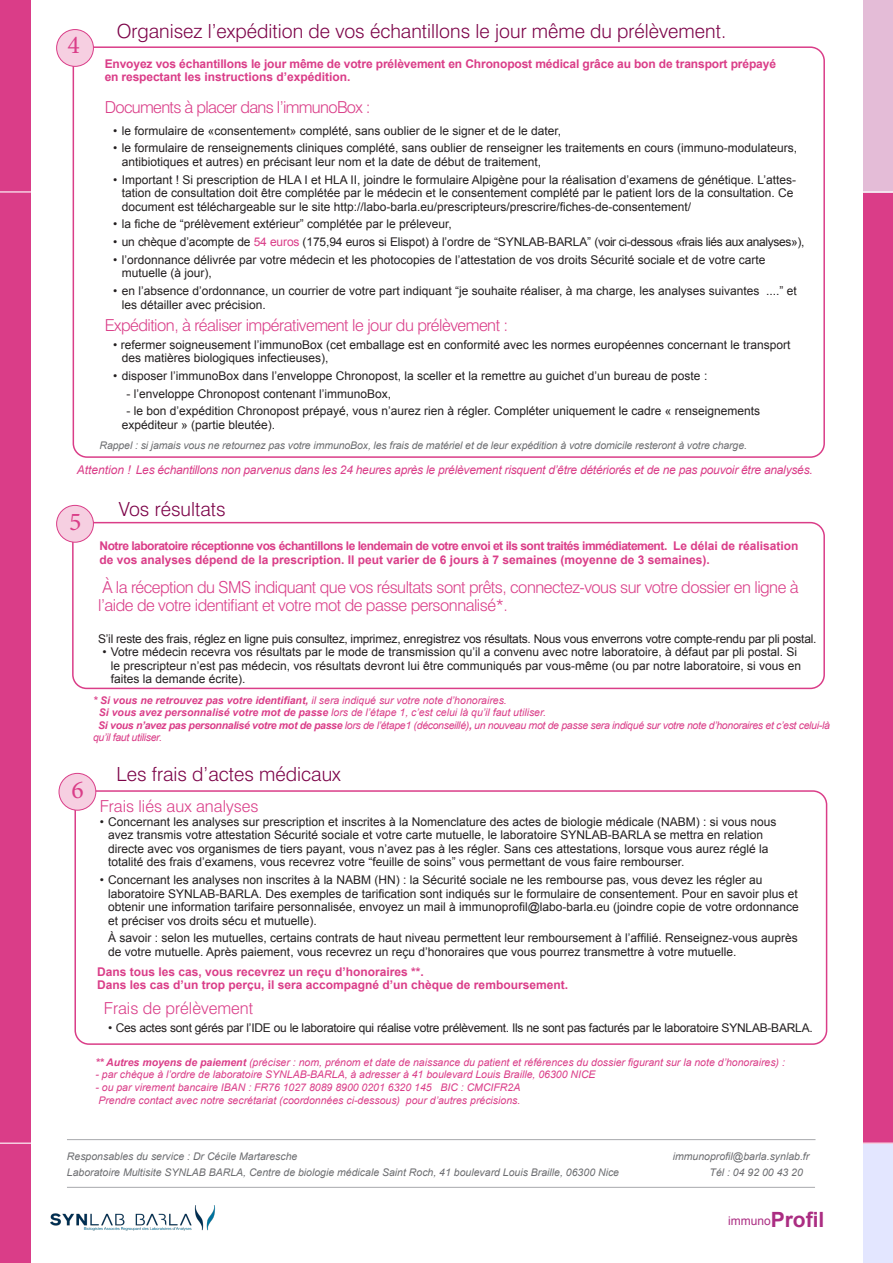
<style>
.page{position:relative;width:893px;height:1263px;background:#fff}
.page>*{position:absolute;margin:0;border:0;box-sizing:border-box;transform-origin:0 0}
.Symbol_20pts{font:25.65px "Minion Pro";color:#da3d88}
.t1{font:300 19.5px "Swiss 721 BT";color:#7d0449}
.Titre{font:300 16.5px/18px "Swiss 721 BT";letter-spacing:-.03em;color:#da3d88}
.Titre-2{font:300 16.5px "Swiss 721 BT";color:#da3d88}
.Titre-3{font:12px/13.5px "Arial";color:#231f20}
.Titre-4{font:700 12px/13.5px "Arial";color:#da3d88}
.Titre-5{font:12px "Arial";letter-spacing:-.02em;color:#231f20}
.Titre-6{font:700 12px/13.5px "Arial";letter-spacing:-.02em;color:#da3d88}
.Titre-7{font:italic 12px "Arial";letter-spacing:-.02em;color:#da3d88}
.Corps_3{font:12px "Arial";color:#ab2d82}
.Corps_4{font:italic 10.5px "Arial";color:#da3d88}
.Corps_4-2{font:italic 10.5px "Arial";color:#6c6d70}
.Corps_4-3{font:italic 10.5px/12.6px "Arial";letter-spacing:-.03em;color:#da3d88}
.Corps_4-4{font:italic 700 10.5px "Arial";color:#da3d88}
.s1{color:#da3d88}
.s2{font-weight:400}
.s3{font-weight:700}
.s4{font-style:italic}
.s5{font-weight:700;font-size:21px}
</style>
<div class="page">
<div style="left:863px;top:1126px;width:30px;height:137px;background:#e3e6ff"></div>
<div style="left:863px;top:0;width:30px;height:284px;background:#e4bcd7"></div>
<div style="left:0;top:0;width:30px;height:1263px;background:#da3d88"></div>
<div style="left:863px;top:193px;width:30px;height:951px;background:#da3d88"></div>
<hr style="left:67px;top:1187px;width:748px;height:1px;background:#a7a9ac">
<hr style="left:67px;top:1139px;width:748px;height:1px;background:#a7a9ac">
<img style="left:50px;top:1205px;width:165px;height:26px">
<hr style="left:0;top:1142px;width:893px;height:2px;background:#fff">
<hr style="left:0;top:191px;width:893px;height:1px;background:#fff">
<div style="left:74px;top:790px;width:753px;height:255px;border:2px solid #da3d88;border-radius:14px"></div>
<div style="left:72px;top:522px;width:753px;height:167px;border:2px solid #da3d88;border-radius:14px"></div>
<div style="left:73px;top:46px;width:752px;height:412px;border:2px solid #da3d88;border-radius:14px"></div>
<div style="left:57px;top:505px;width:36px;height:37px;background:#f6cfe1;border-radius:50%"></div>
<div style="left:56px;top:505px;width:38px;height:37px;border:1px solid #da3d88;border-radius:50%"></div>
<div style="left:57px;top:30px;width:36px;height:36px;background:#f6cfe1;border-radius:50%"></div>
<div style="left:56px;top:29px;width:38px;height:38px;border:1px solid #da3d88;border-radius:50%"></div>
<div style="left:59px;top:773px;width:37px;height:37px;background:#f6cfe1;border-radius:50%"></div>
<div style="left:59px;top:773px;width:37px;height:37px;border:1px solid #da3d88;border-radius:50%"></div>
<p class="Symbol_20pts" style="left:68px;top:27px;width:14px">4</p>
<p class="t1" style="left:117px;top:19px;width:611px">Organisez l’expédition de vos échantillons le jour même du prélèvement.</p>
<p class="Titre-4" style="left:105px;top:57px;width:673px">Envoyez vos échantillons le jour même de votre prélèvement en Chronopost médical grâce au bon de transport prépayé en respectant les instructions d’expédition.</p>
<p class="Titre" style="left:105px;top:98px;width:267px">Documents à placer dans l’immunoBox :</p>
<p class="Titre-3" style="left:113px;top:124px;width:450px">• le formulaire de «consentement» complété, sans oublier de le signer et de le dater,</p>
<p class="Titre-3" style="left:122px;top:141px;width:677px;text-indent:-9px">• le formulaire de renseignements cliniques complété, sans oublier de renseigner les traitements en cours (immuno-modulateurs, antibiotiques et autres) en précisant leur nom et la date de début de traitement,</p>
<p class="Titre-3" style="left:122px;top:173px;width:676px;text-indent:-9px">• Important ! Si prescription de HLA I et HLA II, joindre le formulaire Alpigène pour la réalisation d’examens de génétique. L’attes&shy;tation de consultation doit être complétée par le médecin et le consentement complété par le patient lors de la consultation. Ce document est téléchargeable sur le site http://labo-barla.eu/prescripteurs/prescrire/fiches-de-consentement/</p>
<p class="Titre-3" style="left:113px;top:217px;width:340px">• la fiche de “prélèvement extérieur” complétée par le préleveur,</p>
<p class="Titre-3" style="left:113px;top:235px;width:693px">• un chèque d’acompte de <span class="s1">54 euros</span> (175,94 euros si Elispot) à l’ordre de “SYNLAB-BARLA” (voir ci-dessous «frais liés aux analyses»),</p>
<p class="Titre-3" style="left:122px;top:253px;width:645px;text-indent:-9px">• l’ordonnance délivrée par votre médecin et les photocopies de l’attestation de vos droits Sécurité sociale et de votre carte mutuelle (à jour),</p>
<p class="Titre-3" style="left:122px;top:284px;width:677px;text-indent:-9px">• en l’absence d’ordonnance, un courrier de votre part indiquant “je souhaite réaliser, à ma charge, les analyses suivantes ....” et les détailler avec précision.</p>
<p class="Titre" style="left:105px;top:316px;width:405px">Expédition, à réaliser impérativement le jour du prélèvement :</p>
<p class="Titre-3" style="left:122px;top:338px;width:670px;text-indent:-9px">• refermer soigneusement l’immunoBox (cet emballage est en conformité avec les normes européennes concernant le transport des matières biologiques infectieuses),</p>
<p class="Titre-3" style="left:113px;top:369px;width:596px">• disposer l’immunoBox dans l’enveloppe Chronopost, la sceller et la remettre au guichet d’un bureau de poste :</p>
<p class="Titre-3" style="left:127px;top:387px;width:266px">- l’enveloppe Chronopost contenant l’immunoBox,</p>
<p class="Titre-3" style="left:122px;top:404px;width:640px;text-indent:5px">- le bon d’expédition Chronopost prépayé, vous n’aurez rien à régler. Compléter uniquement le cadre « renseignements expéditeur » (partie bleutée).</p>
<p class="Titre-7" style="left:77px;top:462px;width:737px">Attention ! Les échantillons non parvenus dans les 24 heures après le prélèvement risquent d’être détériorés et de ne pas pouvoir être analysés.</p>
<p class="Corps_4-2" style="left:100px;top:438px;width:649px">Rappel : si jamais vous ne retournez pas votre immunoBox, les frais de matériel et de leur expédition à votre domicile resteront à votre charge.</p>
<p class="Symbol_20pts" style="left:69px;top:505px;width:14px">5</p>
<p class="Symbol_20pts" style="left:71px;top:773px;width:14px">6</p>
<p class="t1" style="left:119px;top:497px;width:109px">Vos résultats</p>
<p class="Titre-6" style="left:100px;top:540px;width:700px">Notre laboratoire réceptionne vos échantillons le lendemain de votre envoi et ils sont traités immédiatement. Le délai de réalisation de vos analyses dépend de la prescription. Il peut varier de 6 jours à 7 semaines (moyenne de 3 semaines).</p>
<p class="Titre" style="left:98px;top:578px;width:702px">À la réception du SMS indiquant que vos résultats sont prêts, connectez-vous sur votre dossier en ligne à l’aide de votre identifiant et votre mot de passe personnalisé*.</p>
<p class="Titre-5" style="left:98px;top:630px;width:720px">S’il reste des frais, réglez en ligne puis consultez, imprimez, enregistrez vos résultats. Nous vous enverrons votre compte-rendu par pli postal.</p>
<p class="Titre-3" style="left:111px;top:645px;width:692px;text-indent:-9px">• Votre médecin recevra vos résultats par le mode de transmission qu’il a convenu avec notre laboratoire, à défaut par pli postal. Si le prescripteur n’est pas médecin, vos résultats devront lui être communiqués par vous-même (ou par notre laboratoire, si vous en faites la demande écrite).</p>
<p class="Corps_4-4" style="left:93px;top:693px;width:415px">* Si vous ne retrouvez pas votre identifiant, <span class="s2">il sera indiqué sur votre note d’honoraires.</span></p>
<p class="Corps_4" style="left:99px;top:706px;width:449px"><span class="s3">Si vous avez personnalisé votre mot de passe</span> lors de l’étape 1, c’est celui là qu’il faut utiliser.</p>
<p class="Corps_4-3" style="left:93px;top:719px;width:738px;text-indent:5px"><span class="s3">Si vous n’avez pas personnalisé votre mot de passe</span> lors de l’étape1 (déconseillé)<span class="s3">,</span> un nouveau mot de passe sera indiqué sur votre note d’honoraires et c’est celui-là qu’il faut utiliser.</p>
<p class="t1" style="left:117px;top:762px;width:226px">Les frais d’actes médicaux</p>
<p class="Titre-2" style="left:100px;top:796px;width:161px">Frais liés aux analyses</p>
<p class="Titre-3" style="left:108px;top:815px;width:670px;text-indent:-9px">• Concernant les analyses sur prescription et inscrites à la Nomenclature des actes de biologie médicale (NABM) : si vous nous avez transmis votre attestation Sécurité sociale et votre carte mutuelle, le laboratoire SYNLAB-BARLA se mettra en relation directe avec vos organismes de tiers payant, vous n’avez pas à les régler. Sans ces attestations, lorsque vous aurez réglé la totalité des frais d’examens, vous recevrez votre “feuille de soins” vous permettant de vous faire rembourser.</p>
<p class="Titre-3" style="left:108px;top:873px;width:692px;text-indent:-9px">• Concernant les analyses non inscrites à la NABM (HN) : la Sécurité sociale ne les rembourse pas, vous devez les régler au laboratoire SYNLAB-BARLA. Des exemples de tarification sont indiqués sur le formulaire de consentement. Pour en savoir plus et obtenir une information tarifaire personnalisée, envoyez un mail à immunoprofil@labo-barla.eu (joindre copie de votre ordonnance et préciser vos droits sécu et mutuelle).</p>
<p class="Titre-3" style="left:108px;top:932px;width:691px">À savoir : selon les mutuelles, certains contrats de haut niveau permettent leur remboursement à l’affilié. Renseignez-vous auprès de votre mutuelle. Après paiement, vous recevrez un reçu d’honoraires que vous pourrez transmettre à votre mutuelle.</p>
<p class="Titre-4" style="left:97px;top:965px;width:328px">Dans tous les cas, vous recevrez un reçu d’honoraires **.</p>
<p class="Titre-4" style="left:97px;top:979px;width:472px">Dans les cas d’un trop perçu, il sera accompagné d’un chèque de remboursement.</p>
<p class="Titre-2" style="left:104px;top:998px;width:151px">Frais de prélèvement</p>
<p class="Titre-5" style="left:108px;top:1020px;width:706px"><span class="s4">•</span> Ces actes sont gérés par l’IDE ou le laboratoire qui réalise votre prélèvement. Ils ne sont pas facturés par le laboratoire SYNLAB-BARLA.</p>
<p class="Corps_4" style="left:95px;top:1055px;width:691px"><span class="s3">** Autres moyens de paiement</span> (préciser : nom, prénom et date de naissance du patient et références du dossier figurant sur la note d’honoraires) :</p>
<p class="Corps_4" style="left:95px;top:1068px;width:502px">- par chèque à l’ordre de laboratoire SYNLAB-BARLA, à adresser à 41 boulevard Louis Braille, 06300 NICE</p>
<p class="Corps_4" style="left:95px;top:1080px;width:426px">- ou par virement bancaire IBAN : FR76 1027 8089 8900 0201 6320 145 BIC : CMCIFR2A</p>
<p class="Corps_4" style="left:98px;top:1093px;width:423px">Prendre contact avec notre secrétariat (coordonnées ci-dessous) pour d’autres précisions.</p>
<p class="Corps_4-2" style="left:67px;top:1150px;width:232px">Responsables du service : Dr Cécile Martaresche</p>
<p class="Corps_4-2" style="left:673px;top:1150px;width:138px">immunoprofil@barla.synlab.fr</p>
<p class="Corps_4-2" style="left:67px;top:1166px;width:554px">Laboratoire Multisite SYNLAB BARLA, Centre de biologie médicale Saint Roch, 41 boulevard Louis Braille, 06300 Nice</p>
<p class="Corps_4-2" style="left:710px;top:1166px;width:95px">Tél : 04 92 00 43 20</p>
<p class="Corps_3" style="left:728px;top:1213px;width:98px">immuno<span class="s5">Profil</span></p>
</div>
